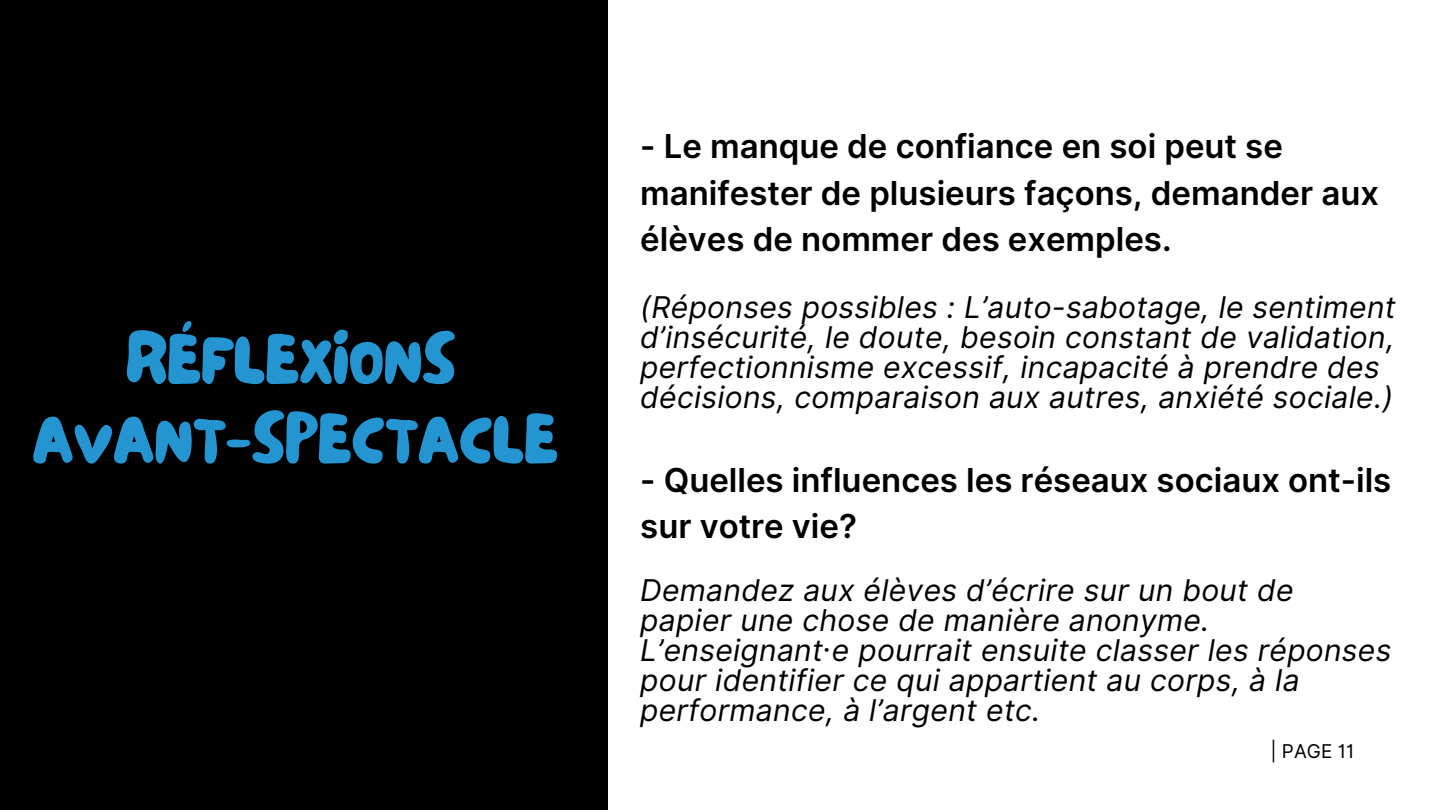
<style>
.page{position:relative;width:1440px;height:810px;background:#fff}
.page>*{position:absolute;margin:0;border:0;box-sizing:border-box;transform-origin:0 0}
.t1{font:70px/79.5px "NF Lepetitcochon Regular";color:#2595d2;text-align:center}
.t2{font:600 33px/46.5px "Inter";color:#000}
.t3{font:italic 30px/30px "Inter";letter-spacing:.01em;color:#000}
.t4{font:19px "Inter";color:#000}
</style>
<div class="page">
<div style="left:0;top:0;width:608px;height:810px;background:#000"></div>
<h1 class="t1" style="left:32px;top:325px;width:527px">RÉFLEXIONS<br>AVANT-SPECTACLE</h1>
<p class="t2" style="left:640px;top:123px;width:740px">- Le manque de confiance en soi peut se manifester de plusieurs façons, demander aux élèves de nommer des exemples.</p>
<p class="t3" style="left:640px;top:292px;width:757px">(Réponses possibles : L’auto-sabotage, le sentiment d’insécurité, le doute, besoin constant de validation, perfectionnisme excessif, incapacité à prendre des décisions, comparaison aux autres, anxiété sociale.)</p>
<p class="t2" style="left:640px;top:456px;width:753px">- Quelles influences les réseaux sociaux ont-ils sur votre vie?</p>
<p class="t3" style="left:640px;top:575px;width:753px">Demandez aux élèves d’écrire sur un bout de papier une chose de manière anonyme.<br>L’enseignant·e pourrait ensuite classer les réponses pour identifier ce qui appartient au corps, à la performance, à l’argent etc.</p>
<p class="t4" style="left:1270px;top:739px;width:86px">| PAGE 11</p>
</div>
